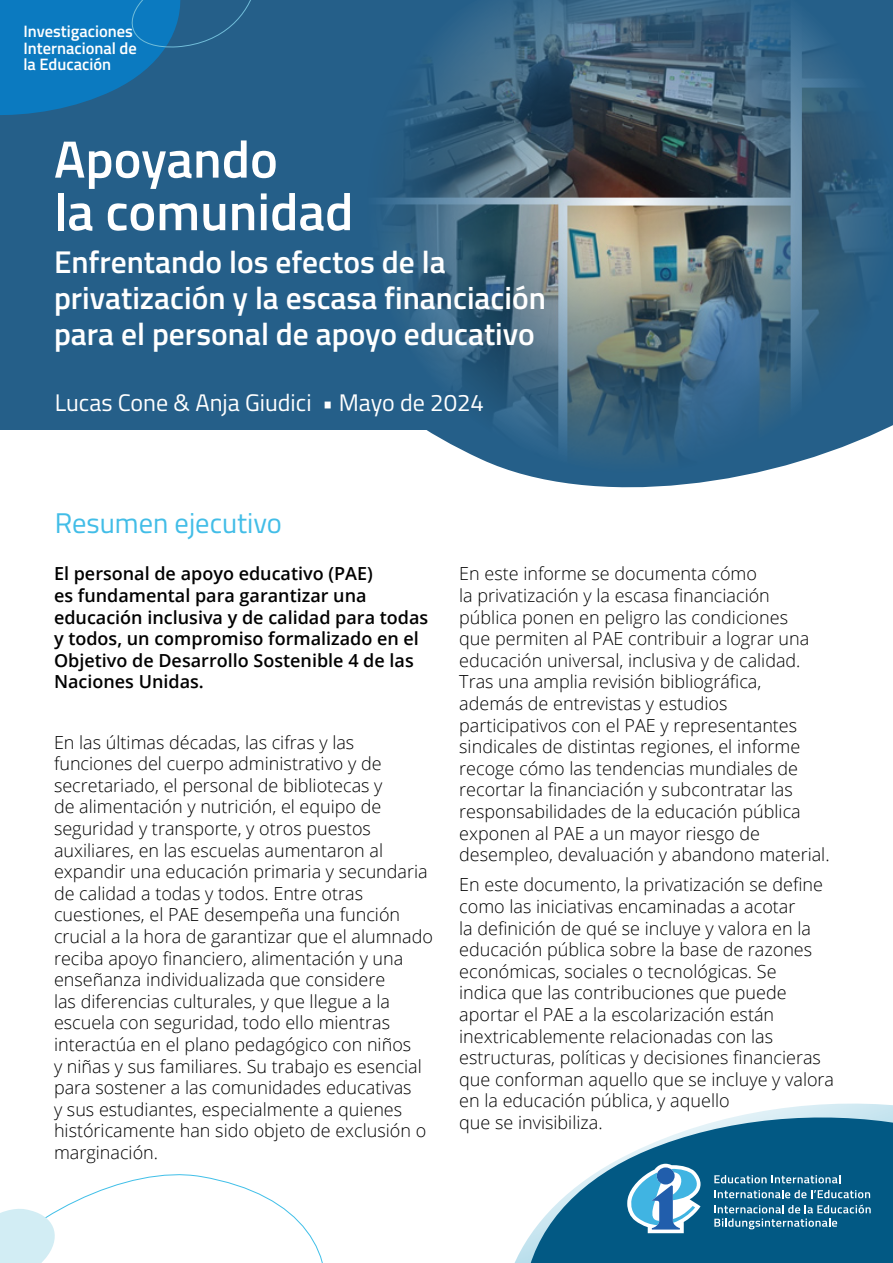
<style>
.page{position:relative;width:893px;height:1263px;background:#fff}
.page>*{position:absolute;margin:0;border:0;box-sizing:border-box;transform-origin:0 0}
.t1{font:600 52.5px/52.5px "Titillium";color:#fff}
.t2{font:600 31.5px/36px "Titillium";color:#fff}
.t3{font:28.5px "Titillium";color:#42bde7}
.t4{font:24px "Titillium";color:#fff}
.t5{font:300 18px/21.6px "Open Sans";color:#000}
.t6{font:600 18px/21.6px "Open Sans";color:#000}
.t7{font:600 16.5px/16.5px "Titillium Web";color:#fff}
</style>
<div class="page">
<div style="left:0;top:0;width:583px;height:429px;background:#255f89"></div>
<img style="left:326px;top:0;width:567px;height:487px">
<svg style="left:514px;top:1103px;width:379px;height:160px"></svg>
<svg style="left:0;top:1174px;width:323px;height:89px"></svg>
<svg style="left:527px;top:1110px;width:366px;height:153px;fill:#025984"></svg>
<svg style="left:0;top:0;width:251px;height:115px"></svg>
<svg style="left:714px;top:1175px;width:126px;height:8px"></svg>
<svg style="left:714px;top:1190px;width:156px;height:8px"></svg>
<svg style="left:714px;top:1204px;width:157px;height:25px;background:#377c9e"></svg>
<svg style="left:627px;top:1164px;width:73px;height:69px"></svg>
<p class="t7" style="left:23px;top:22px;width:115px">Investigaciones<br>Internacional de la Educación</p>
<h1 class="t1" style="left:54px;top:130px;width:301px">Apoyando<br>la comunidad</h1>
<h2 class="t2" style="left:54px;top:242px;width:493px">Enfrentando los efectos de la privatización y la escasa financiación para el personal de apoyo educativo</h2>
<h3 class="t4" style="left:55px;top:385px;width:431px">Lucas Cone &amp; Anja Giudici • Mayo de 2024</h3>
<h3 class="t3" style="left:55px;top:502px;width:229px">Resumen ejecutivo</h3>
<p class="t6" style="left:54px;top:563px;width:376px">El personal de apoyo educativo (PAE)<br>es fundamental para garantizar una educación inclusiva y de calidad para todas y todos, un compromiso formalizado en el Objetivo de Desarrollo Sostenible 4 de las Naciones Unidas.</p>
<p class="t5" style="left:54px;top:731px;width:381px">En las últimas décadas, las cifras y las funciones del cuerpo administrativo y de secretariado, el personal de bibliotecas y<br>de alimentación y nutrición, el equipo de seguridad y transporte, y otros puestos auxiliares, en las escuelas aumentaron al expandir una educación primaria y secundaria de calidad a todas y todos. Entre otras cuestiones, el PAE desempeña una función crucial a la hora de garantizar que el alumnado reciba apoyo financiero, alimentación y una enseñanza individualizada que considere<br>las diferencias culturales, y que llegue a la escuela con seguridad, todo ello mientras interactúa en el plano pedagógico con niños<br>y niñas y sus familiares. Su trabajo es esencial para sostener a las comunidades educativas<br>y sus estudiantes, especialmente a quienes históricamente han sido objeto de exclusión o marginación.</p>
<p class="t5" style="left:459px;top:562px;width:372px">En este informe se documenta cómo<br>la privatización y la escasa financiación pública ponen en peligro las condiciones<br>que permiten al PAE contribuir a lograr una educación universal, inclusiva y de calidad.<br>Tras una amplia revisión bibliográfica, además de entrevistas y estudios participativos con el PAE y representantes sindicales de distintas regiones, el informe recoge cómo las tendencias mundiales de recortar la financiación y subcontratar las responsabilidades de la educación pública exponen al PAE a un mayor riesgo de desempleo, devaluación y abandono material.</p>
<p class="t5" style="left:459px;top:873px;width:376px">En este documento, la privatización se define como las iniciativas encaminadas a acotar<br>la definición de qué se incluye y valora en la educación pública sobre la base de razones económicas, sociales o tecnológicas. Se<br>indica que las contribuciones que puede aportar el PAE a la escolarización están inextricablemente relacionadas con las estructuras, políticas y decisiones financieras que conforman aquello que se incluye y valora en la educación pública, y aquello<br>que se invisibiliza.</p>
</div>
